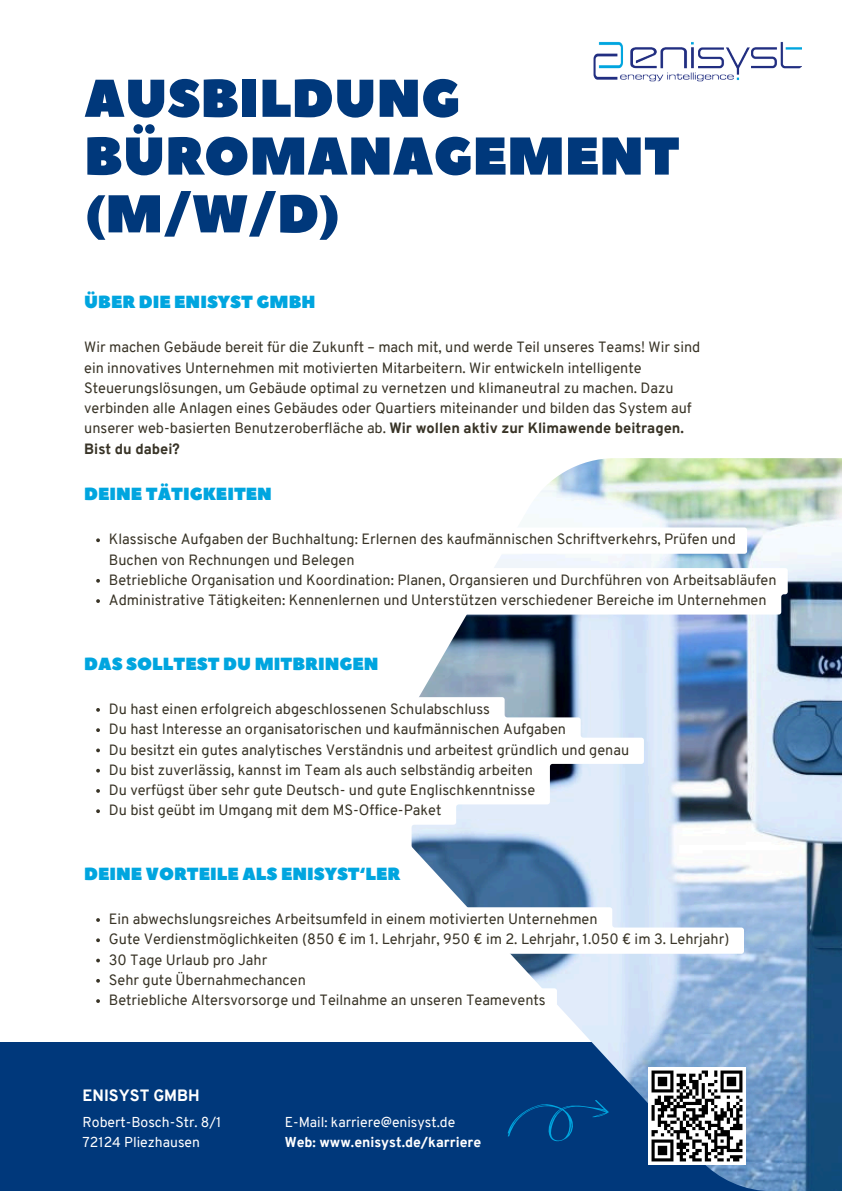
<style>
.page{position:relative;width:842px;height:1191px;background:#fff}
.page>*{position:absolute;margin:0;border:0;box-sizing:border-box;transform-origin:0 0}
.t1{font:53px/57.8px "Peace Sans";color:#00387b}
.t2{font:17.5px "Peace Sans";color:#00a5df}
.t3{font:800 16px "Overpass";color:#fff}
.t4{font:14.5px/20.2px "Overpass";color:#383326}
.t5{font:14px "Overpass";color:#fff}
.t6{font:800 14px "Overpass";color:#fff}
.s1{font-weight:800}
</style>
<div class="page">
<div style="left:0;top:1041px;width:842px;height:149px;background:#00387b"></div>
<img style="left:386px;top:458px;width:456px;height:732px">
<img style="left:593px;top:41px;width:208px;height:41px">
<img style="left:648px;top:1067px;width:97px;height:97px">
<svg style="left:507px;top:1099px;width:102px;height:44px"></svg>
<svg style="left:386px;top:458px;width:326px;height:5px"></svg>
<svg style="left:96px;top:476px;width:692px;height:538px"></svg>
<svg style="left:96px;top:538px;width:4px;height:4px"></svg>
<svg style="left:96px;top:579px;width:4px;height:3px"></svg>
<svg style="left:96px;top:599px;width:4px;height:4px"></svg>
<svg style="left:96px;top:708px;width:4px;height:3px"></svg>
<svg style="left:96px;top:728px;width:4px;height:4px"></svg>
<svg style="left:96px;top:748px;width:4px;height:4px"></svg>
<svg style="left:96px;top:768px;width:4px;height:4px"></svg>
<svg style="left:96px;top:789px;width:4px;height:3px"></svg>
<svg style="left:96px;top:809px;width:4px;height:4px"></svg>
<svg style="left:96px;top:918px;width:4px;height:3px"></svg>
<svg style="left:96px;top:938px;width:4px;height:4px"></svg>
<svg style="left:96px;top:958px;width:4px;height:4px"></svg>
<svg style="left:96px;top:978px;width:4px;height:4px"></svg>
<svg style="left:96px;top:999px;width:4px;height:3px"></svg>
<p class="t1" style="left:84px;top:71px;width:597px">AUSBILDUNG<br>BÜROMANAGEMENT (M/W/D)</p>
<p class="t2" style="left:84px;top:290px;width:233px">ÜBER DIE ENISYST GMBH</p>
<p class="t4" style="left:84px;top:338px;width:618px">Wir machen Gebäude bereit für die Zukunft – mach mit, und werde Teil unseres Teams! Wir sind ein innovatives Unternehmen mit motivierten Mitarbeitern. Wir entwickeln intelligente Steuerungslösungen, um Gebäude optimal zu vernetzen und klimaneutral zu machen. Dazu verbinden alle Anlagen eines Gebäudes oder Quartiers miteinander und bilden das System auf unserer web-basierten Benutzeroberfläche ab. <span class="s1">Wir wollen aktiv zur Klimawende beitragen.<br>Bist du dabei?</span></p>
<p class="t2" style="left:84px;top:482px;width:189px">DEINE TÄTIGKEITEN</p>
<p class="t4" style="left:109px;top:530px;width:669px">Klassische Aufgaben der Buchhaltung: Erlernen des kaufmännischen Schriftverkehrs, Prüfen und Buchen von Rechnungen und Belegen<br>Betriebliche Organisation und Koordination: Planen, Organsieren und Durchführen von Arbeitsabläufen Administrative Tätigkeiten: Kennenlernen und Unterstützen verschiedener Bereiche im Unternehmen</p>
<p class="t2" style="left:84px;top:652px;width:296px">DAS SOLLTEST DU MITBRINGEN</p>
<p class="t4" style="left:109px;top:700px;width:522px">Du hast einen erfolgreich abgeschlossenen Schulabschluss<br>Du hast Interesse an organisatorischen und kaufmännischen Aufgaben<br>Du besitzt ein gutes analytisches Verständnis und arbeitest gründlich und genau Du bist zuverlässig, kannst im Team als auch selbständig arbeiten<br>Du verfügst über sehr gute Deutsch- und gute Englischkenntnisse<br>Du bist geübt im Umgang mit dem MS-Office-Paket</p>
<p class="t2" style="left:84px;top:862px;width:318px">DEINE VORTEILE ALS ENISYST‘LER</p>
<p class="t4" style="left:109px;top:910px;width:622px">Ein abwechslungsreiches Arbeitsumfeld in einem motivierten Unternehmen<br>Gute Verdienstmöglichkeiten (850 € im 1. Lehrjahr, 950 € im 2. Lehrjahr, 1.050 € im 3. Lehrjahr)<br>30 Tage Urlaub pro Jahr<br>Sehr gute Übernahmechancen<br>Betriebliche Altersvorsorge und Teilnahme an unseren Teamevents</p>
<p class="t3" style="left:83px;top:1088px;width:119px">ENISYST GMBH</p>
<p class="t5" style="left:83px;top:1116px;width:140px">Robert-Bosch-Str. 8/1</p>
<h2 class="t5" style="left:83px;top:1136px;width:119px">72124 Pliezhausen</h2>
<p class="t5" style="left:285px;top:1116px;width:172px">E-Mail: karriere@enisyst.de</p>
<p class="t6" style="left:285px;top:1136px;width:198px">Web: www.enisyst.de/karriere</p>
</div>
